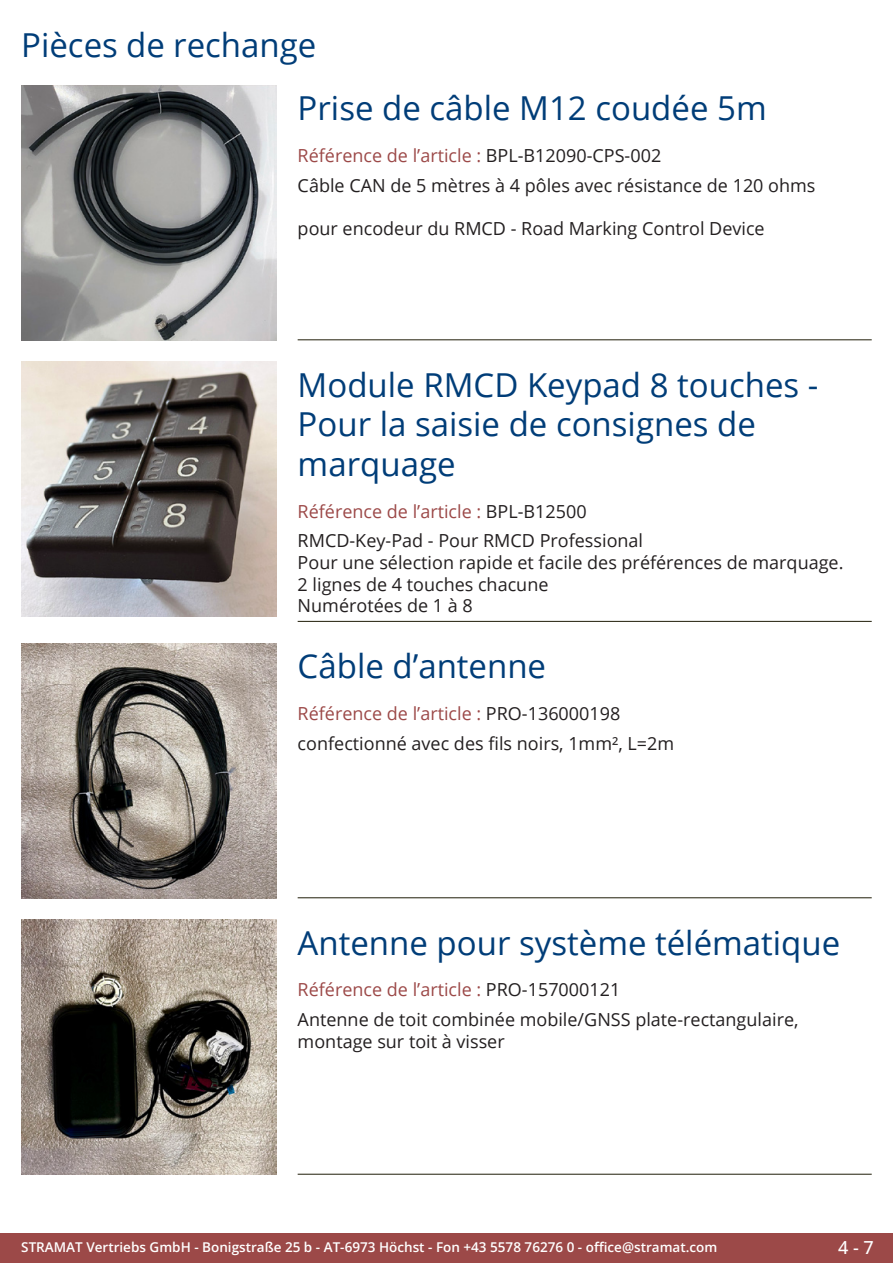
<style>
.page{position:relative;width:893px;height:1263px;background:#fff}
.page>*{position:absolute;margin:0;border:0;box-sizing:border-box;transform-origin:0 0}
.Produkttitel{font:33px/39.6px "Open Sans";color:#003d78}
.RastTitel{font:33px "Open Sans";color:#003d78}
.Beschreibung_Text{font:18px/21.6px "Open Sans";color:#231f20}
.TechDaten_Überschrif{font:18px "Open Sans";color:#9c4948}
.t1{font:500 18px "Open Sans";color:#fff}
.t2{font:600 13.5px "Open Sans";color:#fff}
.s1{color:#231f20}
</style>
<div class="page">
<div style="left:0;top:1233px;width:893px;height:30px;background:#9c4948"></div>
<hr style="left:298px;top:340px;width:574px;height:1px;background:#201d08">
<hr style="left:298px;top:621px;width:574px;height:1px;background:#201d08">
<hr style="left:298px;top:897px;width:574px;height:1px;background:#201d08">
<hr style="left:298px;top:1174px;width:574px;height:1px;background:#201d08">
<img style="left:21px;top:85px;width:255px;height:255px">
<img style="left:21px;top:361px;width:255px;height:256px">
<img style="left:21px;top:643px;width:255px;height:255px">
<img style="left:21px;top:919px;width:255px;height:255px">
<p class="RastTitel" style="left:21px;top:22px;width:297px">Pièces de rechange</p>
<p class="Produkttitel" style="left:298px;top:88px;width:470px">Prise de câble M12 coudée 5m</p>
<p class="TechDaten_Überschrif" style="left:298px;top:143px;width:365px">Référence de l’article : <span class="s1">BPL-B12090-CPS-002</span></p>
<p class="Beschreibung_Text" style="left:298px;top:174px;width:519px">Câble CAN de 5 mètres à 4 pôles avec résistance de 120 ohms</p>
<p class="Beschreibung_Text" style="left:298px;top:217px;width:469px">pour encodeur du RMCD - Road Marking Control Device</p>
<p class="Produkttitel" style="left:298px;top:364px;width:522px">Module RMCD Keypad 8 touches -<br>Pour la saisie de consignes de marquage</p>
<p class="TechDaten_Überschrif" style="left:298px;top:499px;width:291px">Référence de l’article : <span class="s1">BPL-B12500</span></p>
<p class="Beschreibung_Text" style="left:298px;top:530px;width:547px">RMCD-Key-Pad - Pour RMCD Professional<br>Pour une sélection rapide et facile des préférences de marquage.<br>2 lignes de 4 touches chacune<br>Numérotées de 1 à 8</p>
<p class="Produkttitel" style="left:298px;top:646px;width:250px">Câble d’antenne</p>
<p class="TechDaten_Überschrif" style="left:298px;top:701px;width:324px">Référence de l’article : <span class="s1">PRO-136000198</span></p>
<p class="Beschreibung_Text" style="left:298px;top:732px;width:378px">confectionné avec des fils noirs, 1mm², L=2m</p>
<p class="Produkttitel" style="left:298px;top:922px;width:544px">Antenne pour système télématique</p>
<p class="TechDaten_Überschrif" style="left:298px;top:977px;width:324px">Référence de l’article : <span class="s1">PRO-157000121</span></p>
<p class="Beschreibung_Text" style="left:298px;top:1008px;width:502px">Antenne de toit combinée mobile/GNSS plate-rectangulaire, montage sur toit à visser</p>
<p class="t2" style="left:21px;top:1238px;width:698px">STRAMAT Vertriebs GmbH - Bonigstraße 25 b - AT-6973 Höchst - Fon +43 5578 76276 0 - office@stramat.com</p>
<p class="t1" style="left:838px;top:1234px;width:37px">4 - 7</p>
</div>
